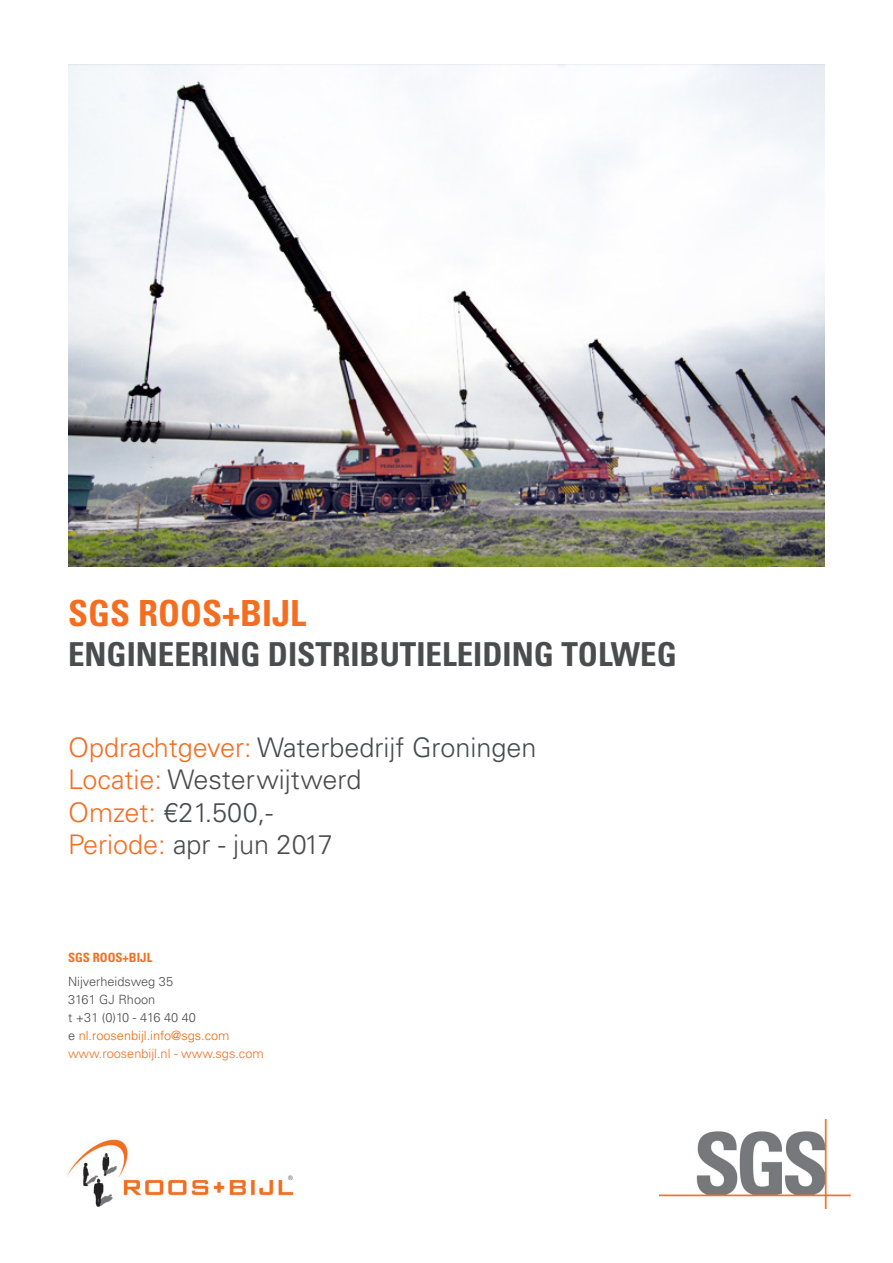
<style>
.page{position:relative;width:893px;height:1263px;background:#fff}
.page>*{position:absolute;margin:0;border:0;box-sizing:border-box;transform-origin:0 0}
.t1{font:700 condensed 36px "Univers LT Pro";color:#f36e21}
.t2{font:700 condensed 33px "Univers LT Pro";color:#4b4c4d}
.t3{font:300 27px "Univers LT Std";color:#484a4e}
.t4{font:300 27px/32.4px "Univers LT Std";color:#f36e23}
.t5{font:300 27px "Univers LT Std";color:#4b4b4b}
.t6{font:300 12.75px "Univers LT Std";color:#4b4c4d}
.t7{font:300 12.75px "Univers LT Std";color:#f36e21}
.t8{font:300 12.75px "Univers LT Std";color:#eb690b}
.t9{font:700 condensed 12.75px "Univers LT Pro";color:#f36e21}
.s1{color:#f36e23}
.s2{color:#484a4e}
.s3{color:#4b4c4d}
</style>
<div class="page">
<img style="left:69px;top:65px;width:756px;height:502px">
<img style="left:67px;top:1139px;width:225px;height:68px">
<img style="left:659px;top:1119px;width:191px;height:89px">
<p class="t1" style="left:68px;top:591px;width:240px">SGS ROOS+BIJL</p>
<p class="t2" style="left:68px;top:634px;width:610px">ENGINEERING DISTRIBUTIELEIDING TOLWEG</p>
<p class="t3" style="left:68px;top:731px;width:470px"><span class="s1">Opdrachtgever:</span> Waterbedrijf Groningen</p>
<p class="t5" style="left:68px;top:763px;width:295px"><span class="s1">Locatie:</span> Westerwijtwerd</p>
<p class="t4" style="left:68px;top:796px;width:266px">Omzet: <span class="s2">€21.500,-<br></span>Periode: <span class="s3">apr - jun 2017</span></p>
<p class="t9" style="left:68px;top:950px;width:86px">SGS ROOS+BIJL</p>
<p class="t6" style="left:68px;top:974px;width:107px">Nijverheidsweg 35</p>
<p class="t6" style="left:68px;top:992px;width:89px">3161 GJ Rhoon</p>
<p class="t6" style="left:68px;top:1010px;width:130px">t +31 (0)10 - 416 40 40</p>
<p class="t8" style="left:68px;top:1028px;width:163px"><span class="s3">e</span> nl.roosenbijl.info@sgs.com</p>
<p class="t7" style="left:68px;top:1046px;width:197px">www.roosenbijl.nl - www.sgs.com</p>
</div>
